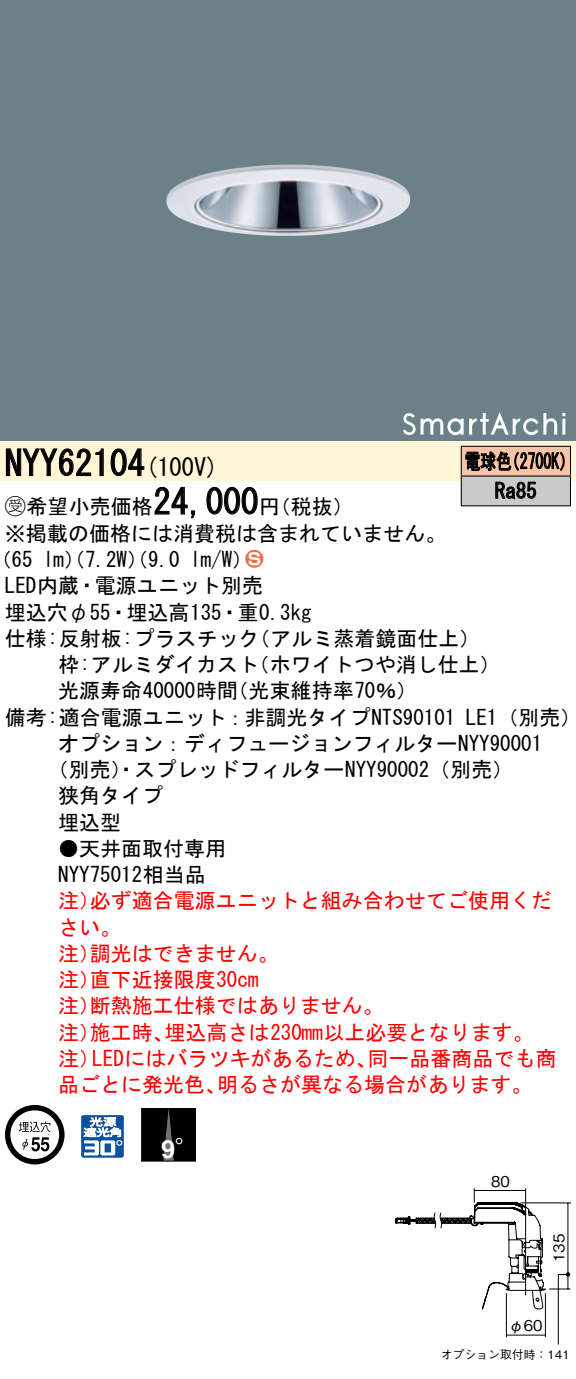
<style>
.page{position:relative;width:576px;height:1379px;background:#fff}
.page>*{position:absolute;margin:0;border:0;box-sizing:border-box;transform-origin:0 0}
.t1{font:35px "MS Gothic";color:#000}
.t2{font:700 25.2px "Helvetica LT Std";color:#fff}
.t3{font:24.5px "MS Gothic";color:#000}
.t4{font:21px/26.2px "MS Gothic";color:#000}
.t5{font:21px/26.2px "MS Gothic";color:#f00}
.t6{font:21px/29.8px "MS Gothic";color:#000;scale:.75 1}
.t7{font:21px "Ford Classification 1";color:#ed6d48}
.t8{font:14.7px "Gothic BBB Pro Medium 90 pv RKSJ H";color:#000}
.t9{font:11.9px "Gothic BBB Pro Medium 90 pv RKSJ H";color:#000}
.s1{font-family:"Ford Classification 1"}
.s2{color:#fff}
.s3{font-family:"Koz Go Pro Regular 90 pv RKSJ H";font-weight:400}
</style>
<div class="page">
<div style="left:0;top:0;width:575px;height:411px;background:#6c8087"></div>
<img style="left:166px;top:164px;width:244px;height:72px">
<div style="left:0;top:411px;width:575px;height:30px;background:#6c8087"></div>
<svg style="left:403px;top:413px;width:60px;height:22px"></svg>
<svg style="left:469px;top:412px;width:96px;height:23px"></svg>
<div style="left:0;top:441px;width:575px;height:40px;background:#fff5d7"></div>
<svg style="left:6px;top:448px;width:98px;height:29px"></svg>
<svg style="left:110px;top:448px;width:35px;height:29px"></svg>
<svg style="left:154px;top:486px;width:42px;height:33px"></svg>
<svg style="left:206px;top:486px;width:52px;height:29px"></svg>
<svg style="left:5px;top:1105px;width:59px;height:59px"></svg>
<svg style="left:81px;top:1115px;width:43px;height:43px"></svg>
<div style="left:142px;top:1108px;width:53px;height:53px;background:#000"></div>
<svg style="left:163px;top:1110px;width:11px;height:49px"></svg>
<div style="left:141px;top:1108px;width:55px;height:53px;border:1px solid #000"></div>
<div style="left:461px;top:446px;width:109px;height:30px;background:#f7c4a7"></div>
<div style="left:461px;top:476px;width:109px;height:30px;background:#cacaca"></div>
<hr style="left:460px;top:446px;width:110px;height:1px;background:#000">
<hr style="left:569px;top:447px;width:2px;height:29px;background:#000">
<hr style="left:460px;top:475px;width:110px;height:2px;background:#000">
<hr style="left:569px;top:477px;width:2px;height:28px;background:#000">
<hr style="left:460px;top:505px;width:110px;height:1px;background:#000">
<svg style="left:460px;top:447px;width:104px;height:58px"></svg>
<svg style="left:395px;top:1188px;width:175px;height:157px"></svg>
<h1 class="t1" style="left:5px;top:446px;width:142px">NYY62104</h1>
<p class="t6" style="left:494px;top:446px;width:57px;text-indent:-30px">電球色<br>Ra85</p>
<p class="t6" style="left:504px;top:446px;width:96px">（2700 (K</p>
<p class="t3" style="left:145px;top:455px;width:75px">(100 (V</p>
<h1 class="t1" style="left:153px;top:484px;width:106px">24,000</h1>
<p class="t4" style="left:5px;top:493px;width:442px"><span class="s1">B</span>希望小売価格<br>※掲載の価格には消費税は含まれていません。</p>
<p class="t7" style="left:245px;top:548px;width:19px">2<span class="s2">3</span></p>
<p class="t4" style="left:259px;top:494px;width:96px">（円税抜(</p>
<p class="t4" style="left:190px;top:546px;width:64px">l m (W/</p>
<p class="t4" style="left:-9px;top:546px;width:43px">（65</p>
<p class="t4" style="left:5px;top:573px;width:259px">LED内蔵・電源ユニット別売</p>
<p class="t4" style="left:5px;top:599px;width:308px">埋込穴φ55・埋込高135・重0.3kg</p>
<p class="t4" style="left:249px;top:625px;width:233px">（アルミ蒸着鏡面仕上(</p>
<p class="t4" style="left:43px;top:546px;width:138px">lm）（7.2 ）（W 9.0</p>
<p class="t4" style="left:248px;top:625px;width:253px;text-indent:-243px">仕様:反射板:プラスチック<br>（ホワイトつや消し仕上(</p>
<p class="t4" style="left:227px;top:651px;width:191px;text-indent:-169px">枠:アルミダイカスト<br>（光束維持率70％(</p>
<p class="t4" style="left:58px;top:678px;width:181px">光源寿命40000時間</p>
<p class="t4" style="left:5px;top:704px;width:452px">備考:適合電源ユニット：非調光タイプNTS90101</p>
<p class="t4" style="left:58px;top:730px;width:485px">オプション：ディフュージョンフィルターNYY90001</p>
<p class="t4" style="left:48px;top:756px;width:467px">（別売）・スプレッドフィルターNYY90002（別売(</p>
<p class="t4" style="left:58px;top:783px;width:106px">狭角タイプ</p>
<p class="t4" style="left:58px;top:809px;width:64px">埋込型</p>
<p class="t4" style="left:58px;top:835px;width:169px">●天井面取付専用<br>NYY75012相当品</p>
<p class="t5" style="left:90px;top:888px;width:463px">必ず適合電源ユニットと組み合わせてご使用くだ</p>
<p class="t4" style="left:465px;top:704px;width:117px">LE （1 別売(</p>
<p class="t5" style="left:58px;top:888px;width:43px">注）</p>
<p class="t5" style="left:58px;top:914px;width:64px">さい。</p>
<p class="t5" style="left:90px;top:940px;width:190px">調光はできません。</p>
<p class="t5" style="left:90px;top:940px;width:170px;text-indent:-32px">注）<br>直下近接限度30cm</p>
<p class="t5" style="left:90px;top:966px;width:295px;text-indent:-32px">注）<br>断熱施工仕様ではありません。</p>
<p class="t5" style="left:58px;top:993px;width:43px">注）</p>
<p class="t5" style="left:164px;top:1019px;width:370px">埋込高さは230mm以上必要となります。</p>
<p class="t5" style="left:90px;top:1019px;width:85px">施工時、</p>
<p class="t5" style="left:58px;top:1019px;width:43px">注）</p>
<p class="t5" style="left:92px;top:1045px;width:286px">LEDにはバラツキがあるため、</p>
<p class="t5" style="left:367px;top:1045px;width:190px">同一品番商品でも商</p>
<p class="t5" style="left:58px;top:1045px;width:43px">注）</p>
<p class="t5" style="left:58px;top:1071px;width:169px">品ごとに発光色、</p>
<p class="t5" style="left:217px;top:1071px;width:317px">明るさが異なる場合があります。</p>
<p class="t2" style="left:161px;top:1133px;width:40px">9<span class="s3">°</span></p>
<p class="t8" style="left:491px;top:1170px;width:20px">80</p>
<p class="t8" style="left:547px;top:1262px;width:30px;rotate:-90deg">135</p>
<p class="t8" style="left:508px;top:1314px;width:35px">φ60</p>
<p class="t9" style="left:440px;top:1345px;width:130px">オプション取付時：141</p>
</div>
